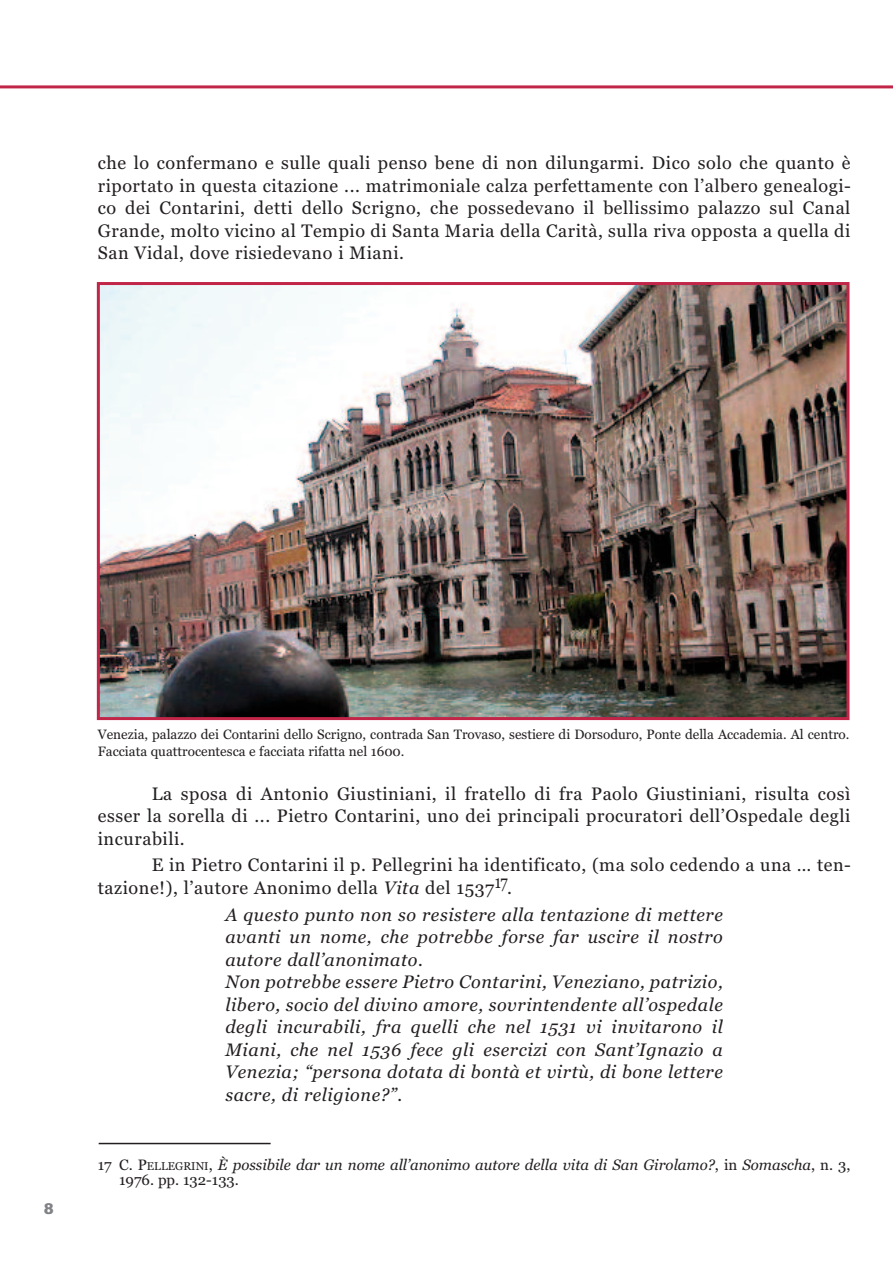
<style>
.page{position:relative;width:893px;height:1263px;background:#fff}
.page>*{position:absolute;margin:0;border:0;box-sizing:border-box;transform-origin:0 0}
.t1{font:18px/22.5px "Georgia";letter-spacing:.03em;color:#231f20;text-align:justify}
.t2{font:italic 18px/22.5px "Georgia";letter-spacing:.03em;color:#231f20}
.t3{font:italic 15px/15px "Georgia";color:#231f20}
.t4{font:900 15px "Arial";color:#808285}
.t5{font:13.5px/16.2px "Georgia";color:#231f20}
.s1{font-style:italic}
.s2{font-style:normal}
.s3{font-style:normal;font-size:11.25px}
</style>
<div class="page">
<hr style="left:0;top:85px;width:893px;height:3px;background:#c12547">
<img style="left:101px;top:286px;width:744px;height:430px">
<div style="left:97px;top:282px;width:752px;height:438px;border:3px solid #c12547"></div>
<hr style="left:99px;top:1143px;width:172px;height:1px;background:#231f20">
<p class="t1" style="left:98px;top:152px;width:755px">che lo confermano e sulle quali penso bene di non dilungarmi. Dico solo che quanto è riportato in questa citazione ... matrimoniale calza perfettamente con l’albero genealogi&shy;co dei Contarini, detti dello Scrigno, che possedevano il bellissimo palazzo sul Canal Grande, molto vicino al Tempio di Santa Maria della Carità, sulla riva opposta a quella di San Vidal, dove risiedevano i Miani.</p>
<p class="t4" style="left:44px;top:1200px;width:12px">8</p>
<p class="t5" style="left:98px;top:726px;width:753px">Venezia, palazzo dei Contarini dello Scrigno, contrada San Trovaso, sestiere di Dorsoduro, Ponte della Accademia. Al centro.<br>Facciata quattrocentesca e facciata rifatta nel 1600.</p>
<p class="t1" style="left:98px;top:782px;width:754px;text-indent:54px">La sposa di Antonio Giustiniani, il fratello di fra Paolo Giustiniani, risulta così esser la sorella di ... Pietro Contarini, uno dei principali procuratori dell’Ospedale degli incurabili.</p>
<p class="t1" style="left:98px;top:854px;width:755px;text-indent:54px">E in Pietro Contarini il p. Pellegrini ha identificato, (ma solo cedendo a una … ten&shy;tazione!), l’autore Anonimo della <span class="s1">Vita</span> del 153717.</p>
<p class="t2" style="left:225px;top:903px;width:499px">A questo punto non so resistere alla tentazione di mettere avanti un nome, che potrebbe forse far uscire il nostro autore dall’anonimato.<br>Non potrebbe essere Pietro Contarini, Veneziano, patrizio, libero, socio del divino amore, sovrintendente all’ospedale degli incurabili, fra quelli che nel 1531 vi invitarono il Miani, che nel 1536 fece gli esercizi con Sant’Ignazio a Venezia; “persona dotata di bontà et virtù, di bone lettere sacre, di religione?”.</p>
<p class="t3" style="left:119px;top:1157px;width:733px;text-indent:-21px"><span class="s2">17 C. P</span><span class="s3">ELLEGRINI</span><span class="s2">,</span> È possibile dar un nome all’anonimo autore della vita di San Girolamo?<span class="s2">, in</span> Somascha<span class="s2">, n. 3,<br>1976. pp. 132-133.</span></p>
</div>
